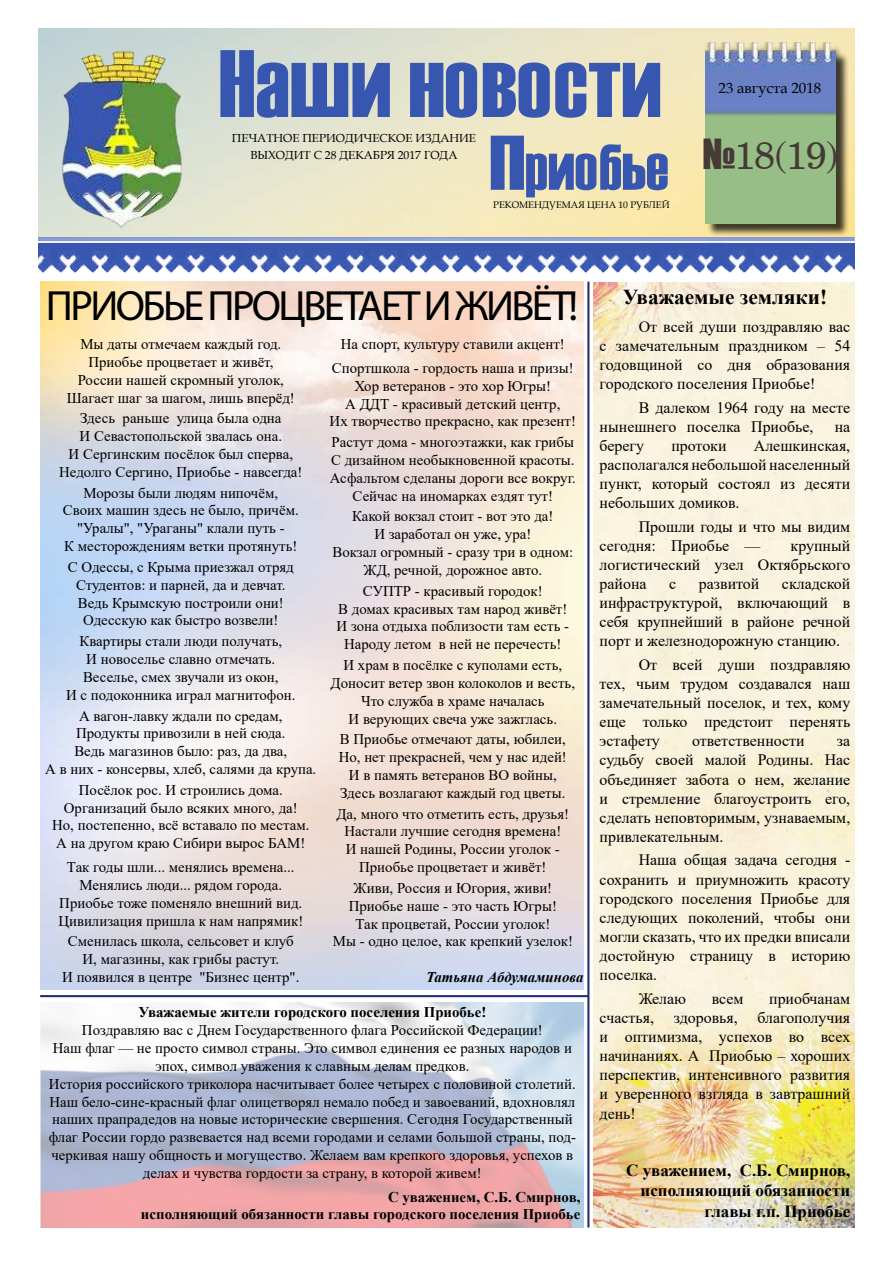
<style>
.page{position:relative;width:893px;height:1263px;background:#fff}
.page>*{position:absolute;margin:0;border:0;box-sizing:border-box;transform-origin:0 0}
.t1{font:95.4px "Haettenschweiler";color:#3756b0}
.t2{font:63.6px "Haettenschweiler";color:#3756b0}
.t3{font:42.45px "Myriad Pro";letter-spacing:-.06em;color:#000}
.t4{font:38.1px "Century Schlbk Cyrillic BT";color:#453a36}
.t5{font:700 21.15px "Times New Roman";color:#000}
.t6{font:700 16.95px/20.4px "Times New Roman";color:#000;text-align:right}
.t7{font:15.9px/19px "Times New Roman";color:#000;text-align:justify}
.t8{font:14.85px/17.9px "Times New Roman";color:#000;text-align:center}
.t9{font:700 14.85px/17.9px "Times New Roman";color:#000;text-align:right}
.t10{font:italic 700 14.85px "Times New Roman";color:#000}
.t11{font:14.85px "Book Antiqua";color:#000}
.t12{font:11.7px/17.2px "Book Antiqua";color:#000;text-align:center}
.t13{font:9.6px "Book Antiqua";color:#000}
.s1{font-size:95.4px}
.s2{font-family:"Impact"}
</style>
<div class="page">
<img style="left:58px;top:47px;width:127px;height:181px">
<img style="left:38px;top:259px;width:669px;height:14px">
<img style="left:38px;top:228px;width:816px;height:31px">
<img style="left:707px;top:235px;width:147px;height:38px">
<div style="left:707px;top:44px;width:142px;height:192px;background:#000;opacity:.75"></div>
<img style="left:705px;top:43px;width:130px;height:180px">
<img style="left:41px;top:1002px;width:542px;height:225px">
<img style="left:593px;top:282px;width:261px;height:945px">
<div style="left:40px;top:994px;width:548px;height:3px;border:1px solid #242f75"></div>
<div style="left:587px;top:281px;width:2px;height:946px;border:1px solid #242f75"></div>
<h1 class="t1" style="left:219px;top:19px;width:444px">Наши новости</h1>
<p class="t12" style="left:232px;top:129px;width:246px">ПЕЧАТНОЕ ПЕРИОДИЧЕСКОЕ ИЗДАНИЕ<br>ВЫХОДИТ С 28 ДЕКАБРЯ 2017 ГОДА</p>
<h2 class="t2" style="left:489px;top:124px;width:181px"><span class="s1">п</span>риобье</h2>
<p class="t13" style="left:493px;top:198px;width:178px">РЕКОМЕНДУЕМАЯ ЦЕНА 10 РУБЛЕЙ</p>
<p class="t11" style="left:718px;top:77px;width:104px">23 августа 2018</p>
<h3 class="t4" style="left:702px;top:132px;width:138px"><span class="s2">№</span>18(19)</h3>
<h3 class="t3" style="left:46px;top:285px;width:534px">ПРИОБЬЕ ПРОЦВЕТАЕТ И ЖИВЁТ!</h3>
<p class="t8" style="left:332px;top:331px;width:243px;line-height:23.9px">На спорт, культуру ставили акцент!<br>Спортшкола - гордость наша и призы!</p>
<p class="t8" style="left:329px;top:376px;width:248px">Хор ветеранов - это хор Югры!<br>А ДДТ - красивый детский центр,<br>Их творчество прекрасно, как презент!</p>
<p class="t8" style="left:330px;top:433px;width:247px">Растут дома - многоэтажки, как грибы С дизайном необыкновенной красоты.<br>Асфальтом сделаны дороги все вокруг.<br>Сейчас на иномарках ездят тут!</p>
<p class="t8" style="left:332px;top:507px;width:242px">Какой вокзал стоит - вот это да!<br>И заработал он уже, ура!<br>Вокзал огромный - сразу три в одном:<br>ЖД, речной, дорожное авто.</p>
<p class="t8" style="left:336px;top:581px;width:234px">СУПТР - красивый городок!<br>В домах красивых там народ живёт!<br>И зона отдыха поблизости там есть -<br>Народу летом в ней не перечесть!</p>
<p class="t8" style="left:330px;top:655px;width:246px">И храм в посёлке с куполами есть,<br>Доносит ветер звон колоколов и весть,<br>Что служба в храме началась<br>И верующих свеча уже зажглась.</p>
<p class="t8" style="left:339px;top:729px;width:230px">В Приобье отмечают даты, юбилеи,<br>Но, нет прекрасней, чем у нас идей!<br>И в память ветеранов ВО войны,<br>Здесь возлагают каждый год цветы.</p>
<p class="t8" style="left:336px;top:804px;width:234px">Да, много что отметить есть, друзья!<br>Настали лучшие сегодня времена!<br>И нашей Родины, России уголок -<br>Приобье процветает и живёт!</p>
<p class="t8" style="left:333px;top:878px;width:242px">Живи, Россия и Югория, живи!<br>Приобье наше - это часть Югры!<br>Так процветай, России уголок!<br>Мы - одно целое, как крепкий узелок!</p>
<p class="t10" style="left:426px;top:966px;width:159px">Татьяна Абдумаминова</p>
<p class="t9" style="left:138px;top:1002px;width:349px">Уважаемые жители городского поселения Приобье!</p>
<p class="t8" style="left:49px;top:1020px;width:529px">Поздравляю вас с Днем Государственного флага Российской Федерации!<br>Наш флаг — не просто символ страны. Это символ единения ее разных народов и эпох, символ уважения к славным делам предков.<br>История российского триколора насчитывает более четырех с половиной столетий.<br>Наш бело-сине-красный флаг олицетворял немало побед и завоеваний, вдохновлял наших прапрадедов на новые исторические свершения. Сегодня Государственный флаг России гордо развевается над всеми городами и селами большой страны, под&shy;черкивая нашу общность и могущество. Желаем вам крепкого здоровья, успехов в делах и чувства гордости за страну, в которой живем!</p>
<p class="t9" style="left:141px;top:1186px;width:441px">С уважением, С.Б. Смирнов,<br>исполняющий обязанности главы городского поселения Приобье</p>
<p class="t8" style="left:67px;top:334px;width:229px">Мы даты отмечаем каждый год.<br>Приобье процветает и живёт,<br>России нашей скромный уголок,<br>Шагает шаг за шагом, лишь вперёд!</p>
<p class="t8" style="left:59px;top:409px;width:245px">Здесь раньше улица была одна<br>И Севастопольской звалась она.<br>И Сергинским посёлок был сперва,<br>Недолго Сергино, Приобье - навсегда!</p>
<p class="t8" style="left:63px;top:483px;width:237px">Морозы были людям нипочём,<br>Своих машин здесь не было, причём. "Уралы", "Ураганы" клали путь -<br>К месторождениям ветки протянуть!</p>
<p class="t8" style="left:68px;top:557px;width:227px">С Одессы, с Крыма приезжал отряд<br>Студентов: и парней, да и девчат.<br>Ведь Крымскую построили они!<br>Одесскую как быстро возвели!</p>
<p class="t8" style="left:66px;top:631px;width:231px">Квартиры стали люди получать,<br>И новоселье славно отмечать.<br>Веселье, смех звучали из окон,<br>И с подоконника играл магнитофон.</p>
<p class="t8" style="left:45px;top:706px;width:272px">А вагон-лавку ждали по средам,<br>Продукты привозили в ней сюда.<br>Ведь магазинов было: раз, да два,<br>А в них - консервы, хлеб, салями да крупа.</p>
<p class="t8" style="left:52px;top:780px;width:259px">Посёлок рос. И строились дома.<br>Организаций было всяких много, да!<br>Но, постепенно, всё вставало по местам.<br>А на другом краю Сибири вырос БАМ!</p>
<p class="t8" style="left:58px;top:857px;width:246px">Так годы шли... менялись времена...<br>Менялись люди... рядом города.<br>Приобье тоже поменяло внешний вид.<br>Цивилизация пришла к нам напрямик!</p>
<p class="t8" style="left:62px;top:931px;width:239px">Сменилась школа, сельсовет и клуб<br>И, магазины, как грибы растут.<br>И появился в центре "Бизнес центр".</p>
<h3 class="t5" style="left:622px;top:281px;width:206px">Уважаемые земляки!</h3>
<p class="t7" style="left:599px;top:316px;width:252px;text-indent:39px">От всей души поздравляю вас с замечательным праздником – 54 годовщиной со дня образования городского поселения Приобье!</p>
<p class="t7" style="left:599px;top:397px;width:252px;text-indent:39px">В далеком 1964 году на месте нынешнего поселка Приобье,</p>
<p class="t7" style="left:834px;top:416px;width:17px">на</p>
<p class="t7" style="left:599px;top:435px;width:46px">берегу</p>
<p class="t7" style="left:671px;top:435px;width:57px">протоки</p>
<p class="t7" style="left:599px;top:435px;width:252px;text-indent:154px">Алешкинская, располагался небольшой населенный пункт, который состоял из десяти небольших домиков.</p>
<p class="t7" style="left:599px;top:516px;width:252px;text-indent:39px">Прошли годы и что мы видим сегодня: Приобье —</p>
<p class="t7" style="left:599px;top:535px;width:252px;text-indent:191px">крупный логистический узел Октябрьского района</p>
<p class="t7" style="left:599px;top:573px;width:252px;text-indent:182px">складской инфраструктурой, включающий в себя крупнейший в районе речной порт и железнодорожную станцию.</p>
<p class="t7" style="left:599px;top:654px;width:252px;text-indent:39px">От всей души поздравляю тех, чьим трудом создавался наш замечательный поселок, и тех, кому еще только предстоит перенять эстафету</p>
<p class="t7" style="left:669px;top:573px;width:9px">с</p>
<p class="t7" style="left:698px;top:573px;width:62px">развитой</p>
<p class="t7" style="left:692px;top:731px;width:114px">ответственности</p>
<p class="t7" style="left:599px;top:731px;width:252px;text-indent:237px">за судьбу своей малой Родины. Нас объединяет забота о нем, желание и стремление благоустроить его, сделать неповторимым, узнаваемым, привлекательным.</p>
<p class="t7" style="left:599px;top:850px;width:252px;text-indent:39px">Наша общая задача сегодня - сохранить и приумножить красоту городского поселения Приобье для следующих поколений, чтобы они могли сказать, что их предки вписали достойную страницу в историю поселка.</p>
<p class="t7" style="left:638px;top:988px;width:49px">Желаю</p>
<p class="t7" style="left:711px;top:988px;width:33px">всем</p>
<p class="t7" style="left:599px;top:987px;width:252px;text-indent:169px">приобчанам счастья, здоровья, благополучия и оптимизма, успехов во всех начинаниях. А Приобью – хороших перспектив, интенсивного развития и уверенного взгляда в завтрашний день!</p>
<p class="t6" style="left:626px;top:1159px;width:225px">С уважением, С.Б. Смирнов, исполняющий обязанности главы г.п. Приобье</p>
</div>
